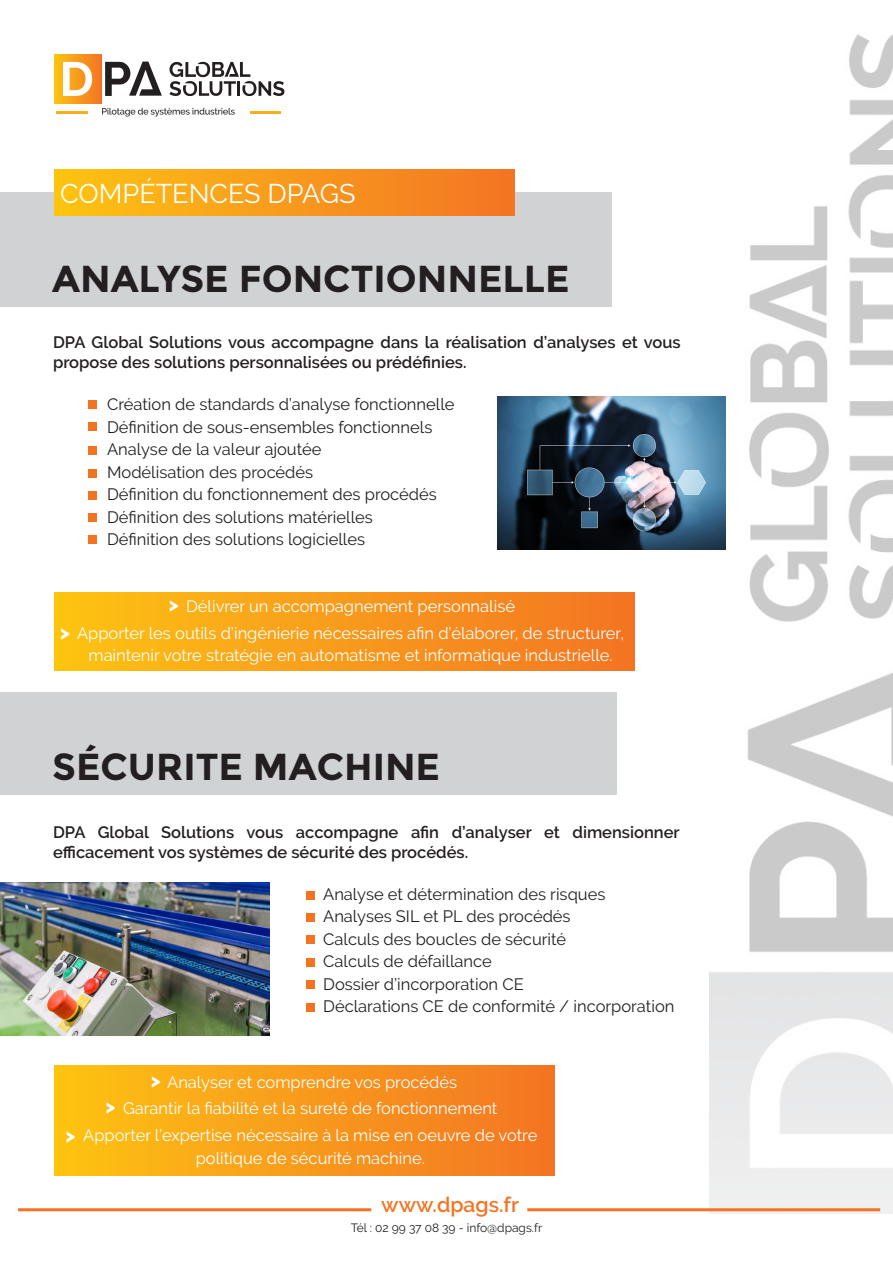
<style>
.page{position:relative;width:893px;height:1263px;background:#fff}
.page>*{position:absolute;margin:0;border:0;box-sizing:border-box;transform-origin:0 0}
.Titre{font:700 37.5px "Montserrat";color:#231f20}
.Titre_blanc___rouge{font:27px "Raleway";color:#fff}
.t1{font:600 21px "Raleway";color:#f47321}
.t2{font:800 19.35px "Raleway";color:#fff}
.t3{font:16.5px "Raleway";color:#231f20}
.Texte_avantages{font:16.5px/22.5px "Raleway";color:#fff;text-align:center}
.t4{font:600 16.5px/19.8px "Raleway";color:#231f20}
.t5{font:12px "Raleway";color:#231f20}
</style>
<div class="page">
<div style="left:54px;top:1066px;width:500px;height:110px;background:linear-gradient(to right,#fdc313,#f37424)"></div>
<div style="left:54px;top:592px;width:580px;height:78px;background:linear-gradient(to right,#fdc313,#f37424)"></div>
<div style="left:0;top:692px;width:616px;height:103px;background:#d1d2d4"></div>
<img style="left:710px;top:34px;width:183px;height:1179px">
<hr style="left:18px;top:1208px;width:353px;height:3px;background:#f47321">
<hr style="left:527px;top:1208px;width:353px;height:3px;background:#f47321">
<div style="left:0;top:192px;width:611px;height:115px;background:#d1d2d4"></div>
<div style="left:54px;top:169px;width:461px;height:47px;background:linear-gradient(to right,#fdc313,#f37324)"></div>
<div style="left:54px;top:54px;width:47px;height:50px;background:linear-gradient(to right,#fdc313,#f37524)"></div>
<svg style="left:63px;top:62px;width:29px;height:34px"></svg>
<svg style="left:105px;top:62px;width:57px;height:34px"></svg>
<svg style="left:170px;top:62px;width:114px;height:34px"></svg>
<hr style="left:250px;top:112px;width:31px;height:2px;background:#faac19">
<hr style="left:57px;top:112px;width:31px;height:2px;background:#faac19">
<svg style="left:102px;top:108px;width:133px;height:9px"></svg>
<div style="left:89px;top:400px;width:8px;height:9px;background:#f47321"></div>
<div style="left:89px;top:423px;width:8px;height:8px;background:#f47321"></div>
<div style="left:89px;top:446px;width:8px;height:8px;background:#f47321"></div>
<div style="left:89px;top:469px;width:8px;height:8px;background:#f47321"></div>
<div style="left:89px;top:491px;width:8px;height:9px;background:#f47321"></div>
<div style="left:89px;top:513px;width:8px;height:9px;background:#f47321"></div>
<div style="left:89px;top:535px;width:8px;height:9px;background:#f47321"></div>
<img style="left:497px;top:397px;width:228px;height:153px">
<div style="left:306px;top:891px;width:9px;height:9px;background:#f47321"></div>
<div style="left:306px;top:913px;width:9px;height:9px;background:#f47321"></div>
<div style="left:306px;top:935px;width:9px;height:9px;background:#f47321"></div>
<div style="left:306px;top:958px;width:9px;height:9px;background:#f47321"></div>
<div style="left:306px;top:981px;width:9px;height:8px;background:#f47321"></div>
<div style="left:306px;top:1003px;width:9px;height:8px;background:#f47321"></div>
<img style="left:0;top:882px;width:269px;height:153px">
<p class="Titre_blanc___rouge" style="left:60px;top:177px;width:297px">COMPÉTENCES DPAGS</p>
<p class="Titre" style="left:52px;top:257px;width:519px">ANALYSE FONCTIONNELLE</p>
<p class="t4" style="left:53px;top:332px;width:629px">DPA Global Solutions vous accompagne dans la réalisation d’analyses et vous propose des solutions personnalisées ou prédéfinies.</p>
<p class="t3" style="left:107px;top:395px;width:349px">Création de standards d’analyse fonctionnelle</p>
<p class="t3" style="left:107px;top:417px;width:327px">Définition de sous-ensembles fonctionnels</p>
<p class="t3" style="left:107px;top:440px;width:216px">Analyse de la valeur ajoutée</p>
<p class="t3" style="left:107px;top:462px;width:208px">Modélisation des procédés</p>
<p class="t3" style="left:107px;top:485px;width:331px">Définition du fonctionnement des procédés</p>
<p class="t3" style="left:107px;top:507px;width:267px">Définition des solutions matérielles</p>
<p class="t3" style="left:107px;top:530px;width:259px">Définition des solutions logicielles</p>
<p class="Texte_avantages" style="left:186px;top:595px;width:330px">Délivrer un accompagnement personnalisé</p>
<p class="Texte_avantages" style="left:77px;top:621px;width:549px">Apporter les outils d’ingénierie nécessaires afin d’élaborer, de structurer, maintenir votre stratégie en automatisme et informatique industrielle.</p>
<p class="t2" style="left:169px;top:593px;width:11px">&gt;</p>
<p class="t2" style="left:60px;top:622px;width:11px">&gt;</p>
<p class="Titre" style="left:52px;top:745px;width:390px">SÉCURITE MACHINE</p>
<p class="t4" style="left:53px;top:822px;width:628px">DPA Global Solutions vous accompagne afin d’analyser et dimensionner efficacement vos systèmes de sécurité des procédés.</p>
<p class="t3" style="left:323px;top:884px;width:284px">Analyse et détermination des risques</p>
<p class="t3" style="left:323px;top:907px;width:249px">Analyses SIL et PL des procédés</p>
<p class="t3" style="left:323px;top:929px;width:244px">Calculs des boucles de sécurité</p>
<p class="t3" style="left:323px;top:952px;width:170px">Calculs de défaillance</p>
<p class="t3" style="left:323px;top:974px;width:202px">Dossier d’incorporation CE</p>
<p class="t3" style="left:323px;top:997px;width:353px">Déclarations CE de conformité / incorporation</p>
<p class="t2" style="left:66px;top:1124px;width:11px">&gt;</p>
<p class="Texte_avantages" style="left:167px;top:1070px;width:291px">Analyser et comprendre vos procédés</p>
<p class="Texte_avantages" style="left:123px;top:1097px;width:376px">Garantir la fiabilité et la sureté de fonctionnement</p>
<p class="Texte_avantages" style="left:83px;top:1124px;width:456px">Apporter l’expertise nécessaire à la mise en oeuvre de votre politique de sécurité machine.</p>
<p class="t2" style="left:151px;top:1069px;width:11px">&gt;</p>
<p class="t2" style="left:105px;top:1095px;width:11px">&gt;</p>
<p class="t1" style="left:381px;top:1192px;width:139px">www.dpags.fr</p>
<p class="t5" style="left:351px;top:1221px;width:193px">Tél : 02 99 37 08 39 - info@dpags.fr</p>
</div>
